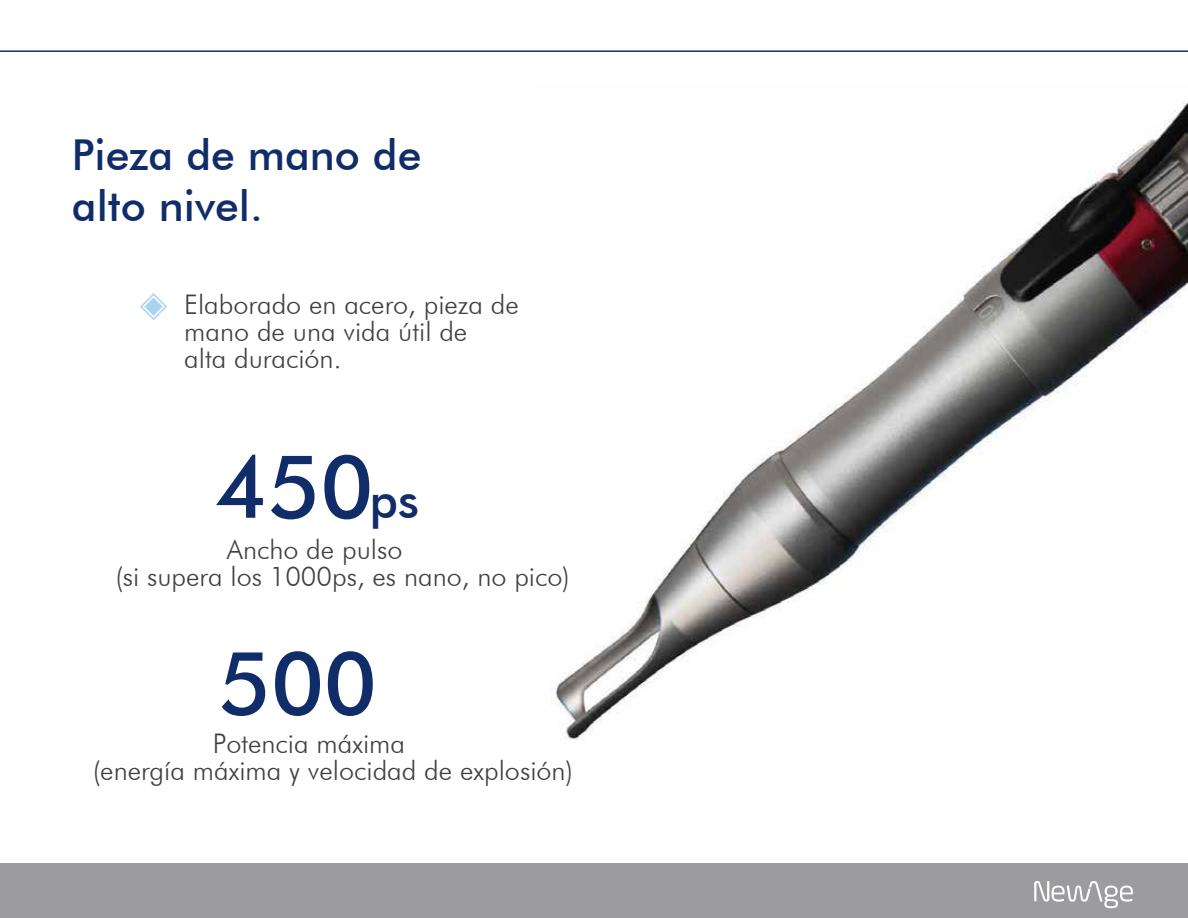
<style>
.page{position:relative;width:1188px;height:918px;background:#fff}
.page>*{position:absolute;margin:0;border:0;box-sizing:border-box;transform-origin:0 0}
.t1{font:500 87.3px "Futura BT";color:#102d69}
.t2{font:500 42.6px/51.2px "Futura BT";color:#102d69}
.t3{font:300 27px/27px "Futura BT";color:#433f40}
.s1{font-size:49.35px}
</style>
<div class="page">
<img style="left:551px;top:102px;width:637px;height:638px">
<div style="left:0;top:864px;width:1188px;height:54px;background:#9c9ba0"></div>
<svg style="left:1034px;top:881px;width:99px;height:27px"></svg>
<hr style="left:0;top:50px;width:1188px;height:2px;background:#102d69">
<svg style="left:140px;top:293px;width:27px;height:27px"></svg>
<h2 class="t2" style="left:72px;top:129px;width:351px">Pieza de mano de alto nivel.</h2>
<p class="t3" style="left:184px;top:290px;width:336px">Elaborado en acero, pieza de mano de una vida útil de<br>alta duración.</p>
<h1 class="t1" style="left:215px;top:434px;width:206px">450<span class="s1">ps</span></h1>
<p class="t3" style="left:115px;top:536px;width:456px;text-indent:112px">Ancho de pulso<br>(si supera los 1000ps, es nano, no pico)</p>
<h1 class="t1" style="left:218px;top:630px;width:160px">500</h1>
<p class="t3" style="left:93px;top:730px;width:482px;text-indent:120px">Potencia máxima<br>(energía máxima y velocidad de explosión)</p>
</div>
